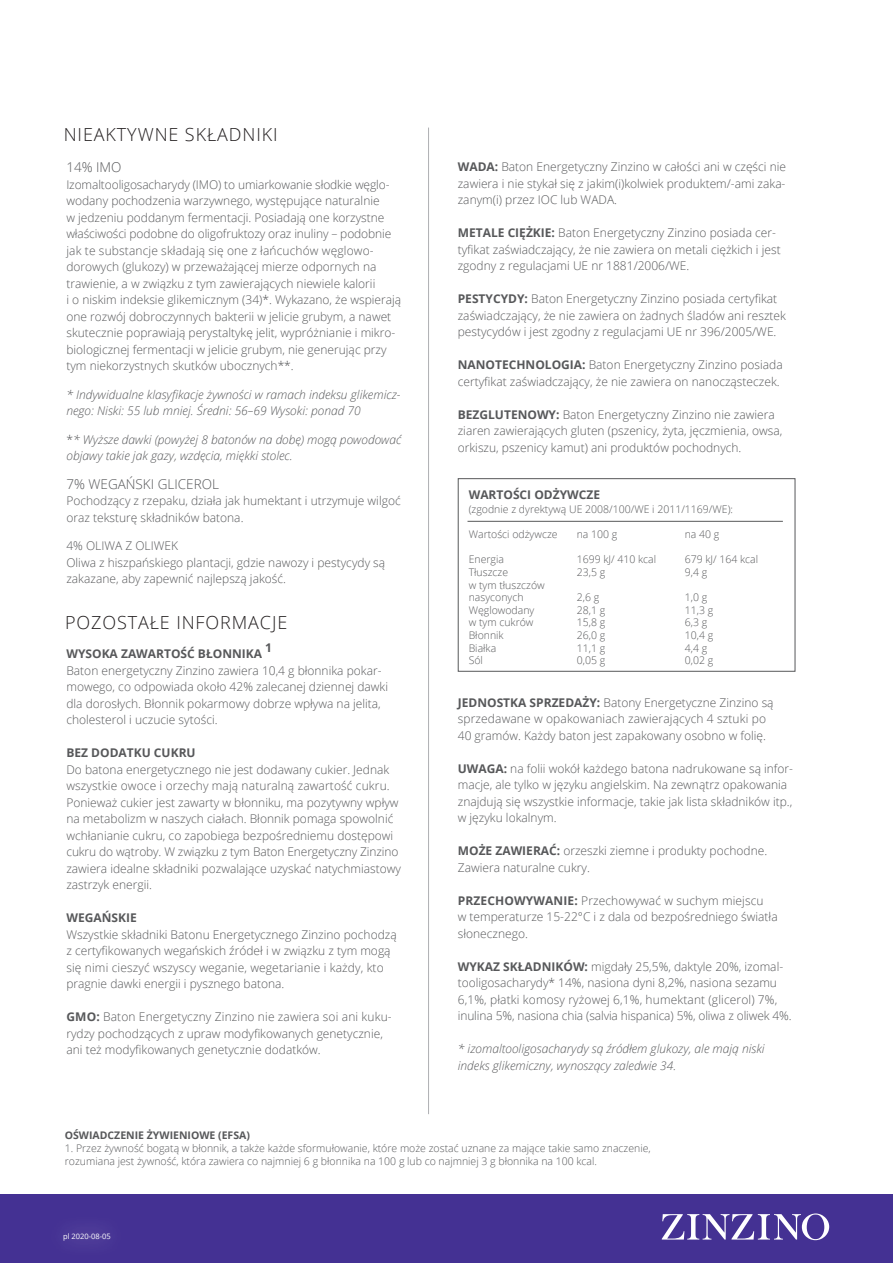
<style>
.page{position:relative;width:893px;height:1263px;background:#fff}
.page>*{position:absolute;margin:0;border:0;box-sizing:border-box;transform-origin:0 0}
.t1{font:300 18px "Open Sans";letter-spacing:.05em;color:#231f20}
.t2{font:300 13.5px "Open Sans";color:#57585a}
.t3{font:300 12px/16.5px "Open Sans";color:#57585a}
.t4{font:italic 300 12px/16.5px "Open Sans";color:#57585a}
.t5{font:700 12px "Open Sans";color:#57585a}
.t6{font:300 10.5px/12.6px "Open Sans";color:#57585a}
.t7{font:700 10.5px "Open Sans";color:#57585a}
.t8{font:7.5px "Open Sans";color:#fff}
.s1{font-style:normal}
.s2{font-weight:700}
</style>
<div class="page">
<div style="left:0;top:1194px;width:893px;height:69px;background:#443193"></div>
<svg style="left:662px;top:1213px;width:167px;height:27px"></svg>
<div style="left:458px;top:478px;width:337px;height:194px;border:1px solid #57585a"></div>
<hr style="left:467px;top:521px;width:316px;height:1px;background:#57585a">
<hr style="left:428px;top:128px;width:1px;height:986px;background:#aeafb3">
<p class="t1" style="left:64px;top:122px;width:215px">NIEAKTYWNE SKŁADNIKI</p>
<p class="t2" style="left:66px;top:158px;width:57px">14% IMO</p>
<p class="t3" style="left:66px;top:176px;width:336px">Izomaltooligosacharydy (IMO) to umiarkowanie słodkie węglo&shy;wodany pochodzenia warzywnego, występujące naturalnie<br>w jedzeniu poddanym fermentacji. Posiadają one korzystne właściwości podobne do oligofruktozy oraz inuliny – podobnie jak te substancje składają się one z łańcuchów węglowo&shy;dorowych (glukozy) w przeważającej mierze odpornych na trawienie, a w związku z tym zawierających niewiele kalorii<br>i o niskim indeksie glikemicznym (34)*. Wykazano, że wspierają one rozwój dobroczynnych bakterii w jelicie grubym, a nawet skutecznie poprawiają perystaltykę jelit, wypróżnianie i mikro&shy;biologicznej fermentacji w jelicie grubym, nie generując przy tym niekorzystnych skutków ubocznych**.</p>
<p class="t4" style="left:66px;top:386px;width:336px">* Indywidualne klasyfikacje żywności w ramach indeksu glikemicz&shy;nego: Niski: 55 lub mniej. Średni: 56–69 Wysoki: ponad 70</p>
<p class="t4" style="left:66px;top:431px;width:336px"><span class="s1">*</span>* Wyższe dawki (powyżej 8 batonów na dobę) mogą powodować objawy takie jak gazy, wzdęcia, miękki stolec.</p>
<p class="t2" style="left:66px;top:474px;width:154px">7% WEGAŃSKI GLICEROL</p>
<p class="t3" style="left:66px;top:492px;width:336px">Pochodzący z rzepaku, działa jak humektant i utrzymuje wilgoć oraz teksturę składników batona.</p>
<p class="t3" style="left:66px;top:537px;width:113px">4% OLIWA Z OLIWEK</p>
<p class="t3" style="left:66px;top:554px;width:320px">Oliwa z hiszpańskiego plantacji, gdzie nawozy i pestycydy są zakazane, aby zapewnić najlepszą jakość.</p>
<p class="t1" style="left:65px;top:611px;width:224px">POZOSTAŁE INFORMACJE</p>
<p class="t5" style="left:66px;top:645px;width:197px">WYSOKA ZAWARTOŚĆ BŁONNIKA</p>
<p class="t5" style="left:265px;top:639px;width:8px">1</p>
<p class="t3" style="left:66px;top:662px;width:323px">Baton energetyczny Zinzino zawiera 10,4 g błonnika pokar&shy;mowego, co odpowiada około 42% zalecanej dziennej dawki dla dorosłych. Błonnik pokarmowy dobrze wpływa na jelita, cholesterol i uczucie sytości.</p>
<p class="t5" style="left:66px;top:744px;width:131px">BEZ DODATKU CUKRU</p>
<p class="t3" style="left:66px;top:761px;width:336px">Do batona energetycznego nie jest dodawany cukier. Jednak wszystkie owoce i orzechy mają naturalną zawartość cukru.<br>Ponieważ cukier jest zawarty w błonniku, ma pozytywny wpływ na metabolizm w naszych ciałach. Błonnik pomaga spowolnić wchłanianie cukru, co zapobiega bezpośredniemu dostępowi cukru do wątroby. W związku z tym Baton Energetyczny Zinzino zawiera idealne składniki pozwalające uzyskać natychmiastowy zastrzyk energii.</p>
<p class="t5" style="left:66px;top:909px;width:72px">WEGAŃSKIE</p>
<p class="t3" style="left:66px;top:926px;width:332px">Wszystkie składniki Batonu Energetycznego Zinzino pochodzą z certyfikowanych wegańskich źródeł i w związku z tym mogą się nimi cieszyć wszyscy weganie, wegetarianie i każdy, kto pragnie dawki energii i pysznego batona.</p>
<p class="t3" style="left:66px;top:1008px;width:327px"><span class="s2">GMO:</span> Baton Energetyczny Zinzino nie zawiera soi ani kuku&shy;rydzy pochodzących z upraw modyfikowanych genetycznie, ani też modyfikowanych genetycznie dodatków.</p>
<p class="t3" style="left:458px;top:158px;width:330px;text-align:justify"><span class="s2">WADA:</span> Baton Energetyczny Zinzino w całości ani w części nie zawiera i nie stykał się z jakim(i)kolwiek produktem/-ami zaka&shy;zanym(i) przez IOC lub WADA.</p>
<p class="t3" style="left:458px;top:224px;width:324px"><span class="s2">METALE CIĘŻKIE:</span> Baton Energetyczny Zinzino posiada cer&shy;tyfikat zaświadczający, że nie zawiera on metali ciężkich i jest zgodny z regulacjami UE nr 1881/2006/WE.</p>
<p class="t3" style="left:458px;top:290px;width:330px"><span class="s2">PESTYCYDY:</span> Baton Energetyczny Zinzino posiada certyfikat zaświadczający, że nie zawiera on żadnych śladów ani resztek pestycydów i jest zgodny z regulacjami UE nr 396/2005/WE.</p>
<p class="t3" style="left:458px;top:356px;width:326px"><span class="s2">NANOTECHNOLOGIA:</span> Baton Energetyczny Zinzino posiada certyfikat zaświadczający, że nie zawiera on nanocząsteczek.</p>
<p class="t3" style="left:458px;top:406px;width:326px"><span class="s2">BEZGLUTENOWY:</span> Baton Energetyczny Zinzino nie zawiera ziaren zawierających gluten (pszenicy, żyta, jęczmienia, owsa, orkiszu, pszenicy kamut) ani produktów pochodnych.</p>
<p class="t5" style="left:469px;top:487px;width:133px">WARTOŚCI ODŻYWCZE</p>
<p class="t6" style="left:469px;top:502px;width:266px">(zgodnie z dyrektywą UE 2008/100/WE i 2011/1169/WE):</p>
<p class="t6" style="left:469px;top:528px;width:90px">Wartości odżywcze</p>
<p class="t6" style="left:577px;top:528px;width:42px">na 100 g</p>
<p class="t6" style="left:685px;top:528px;width:36px">na 40 g</p>
<p class="t6" style="left:469px;top:553px;width:37px">Energia</p>
<p class="t6" style="left:577px;top:553px;width:81px">1699 kJ/ 410 kcal</p>
<p class="t6" style="left:685px;top:553px;width:75px">679 kJ/ 164 kcal</p>
<p class="t6" style="left:469px;top:565px;width:41px">Tłuszcze</p>
<p class="t6" style="left:577px;top:565px;width:30px">23,5 g</p>
<p class="t6" style="left:685px;top:565px;width:24px">9,4 g</p>
<p class="t6" style="left:469px;top:578px;width:78px">w tym tłuszczów nasyconych</p>
<p class="t6" style="left:577px;top:591px;width:24px">2,6 g</p>
<p class="t6" style="left:685px;top:591px;width:24px">1,0 g</p>
<p class="t6" style="left:469px;top:603px;width:67px">Węglowodany</p>
<p class="t6" style="left:577px;top:603px;width:30px">28,1 g</p>
<p class="t6" style="left:685px;top:603px;width:30px">11,3 g</p>
<p class="t6" style="left:469px;top:616px;width:66px">w tym cukrów</p>
<p class="t6" style="left:577px;top:616px;width:30px">15,8 g</p>
<p class="t6" style="left:685px;top:616px;width:24px">6,3 g</p>
<p class="t6" style="left:469px;top:628px;width:36px">Błonnik</p>
<p class="t6" style="left:577px;top:628px;width:30px">26,0 g</p>
<p class="t6" style="left:685px;top:628px;width:30px">10,4 g</p>
<p class="t6" style="left:469px;top:641px;width:29px">Białka</p>
<p class="t6" style="left:577px;top:641px;width:30px">11,1 g</p>
<p class="t6" style="left:685px;top:641px;width:24px">4,4 g</p>
<p class="t6" style="left:469px;top:654px;width:16px">Sól</p>
<p class="t6" style="left:577px;top:654px;width:30px">0,05 g</p>
<p class="t6" style="left:685px;top:654px;width:30px">0,02 g</p>
<p class="t3" style="left:458px;top:694px;width:317px"><span class="s2">JEDNOSTKA SPRZEDAŻY:</span> Batony Energetyczne Zinzino są sprzedawane w opakowaniach zawierających 4 sztuki po<br>40 gramów. Każdy baton jest zapakowany osobno w folię.</p>
<p class="t3" style="left:458px;top:760px;width:337px"><span class="s2">UWAGA:</span> na folii wokół każdego batona nadrukowane są infor&shy;macje, ale tylko w języku angielskim. Na zewnątrz opakowania znajdują się wszystkie informacje, takie jak lista składników itp., w języku lokalnym.</p>
<p class="t3" style="left:458px;top:842px;width:311px"><span class="s2">MOŻE ZAWIERAĆ:</span> orzeszki ziemne i produkty pochodne.<br>Zawiera naturalne cukry.</p>
<p class="t3" style="left:458px;top:892px;width:321px"><span class="s2">PRZECHOWYWANIE:</span> Przechowywać w suchym miejscu<br>w temperaturze 15-22°C i z dala od bezpośredniego światła słonecznego.</p>
<p class="t3" style="left:458px;top:958px;width:335px"><span class="s2">WYKAZ SKŁADNIKÓW:</span> migdały 25,5%, daktyle 20%, izomal&shy;tooligosacharydy* 14%, nasiona dyni 8,2%, nasiona sezamu 6,1%, płatki komosy ryżowej 6,1%, humektant (glicerol) 7%, inulina 5%, nasiona chia (salvia hispanica) 5%, oliwa z oliwek 4%.</p>
<p class="t4" style="left:458px;top:1040px;width:308px">* izomaltooligosacharydy są źródłem glukozy, ale mają niski indeks glikemiczny, wynoszący zaledwie 34.</p>
<p class="t7" style="left:65px;top:1128px;width:187px">OŚWIADCZENIE ŻYWIENIOWE (EFSA)</p>
<p class="t6" style="left:65px;top:1141px;width:587px">1. Przez żywność bogatą w błonnik, a także każde sformułowanie, które może zostać uznane za mające takie samo znaczenie, rozumiana jest żywność, która zawiera co najmniej 6 g błonnika na 100 g lub co najmniej 3 g błonnika na 100 kcal.</p>
<p class="t8" style="left:63px;top:1231px;width:49px">pl 2020-08-05</p>
</div>
